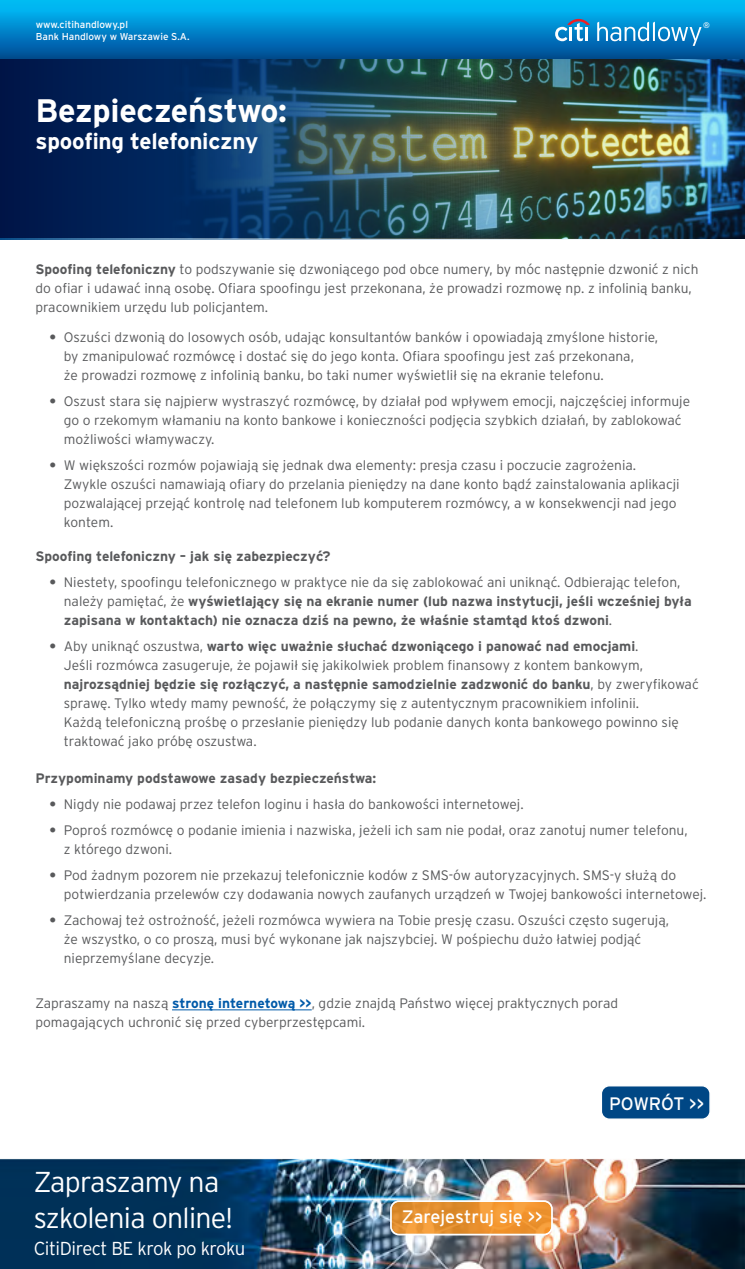
<style>
.page{position:relative;width:745px;height:1269px;background:#fff}
.page>*{position:absolute;margin:0;border:0;box-sizing:border-box;transform-origin:0 0}
.main_txt{font:700 32.5px "Interstate Pl";letter-spacing:-.01em;color:#fff}
.main_txt-2{font:300 28.75px/35px "Interstate Pl";letter-spacing:-.025em;color:#fff}
.main_txt-3{font:700 22.5px "Interstate Pl";letter-spacing:-.01em;color:#fff}
.main_txt-4{font:300 18.75px "Interstate Pl";letter-spacing:-.025em;color:#fff}
.main_txt-5{font:18px "Interstate Pl";color:#fff}
.main_txt-6{font:300 13.75px/19px "Interstate Pl";color:#58595b}
.bullet{font:700 13.75px/19px "Interstate Pl";color:#58595b}
.bullet-2{font:300 13.75px/19px "Interstate Pl";color:#58595b}
.t1{font:10px/12.5px "Interstate Pl";color:#fff}
.t2{font:8.12px "Interstate Pl";color:#fff}
.s1{font-weight:700}
.s2{font-weight:300}
.s3{font-weight:700;color:#005aa9}
</style>
<div class="page">
<hr style="left:172px;top:1009px;width:139px;height:1px;background:#005aa9">
<img style="left:0;top:1158px;width:744px;height:110px">
<svg style="left:390px;top:1200px;width:161px;height:34px;background:#ea9331"></svg>
<div style="left:390px;top:1200px;width:162px;height:35px;border:1px solid #fff;border-radius:8px"></div>
<img style="left:0;top:58px;width:744px;height:182px">
<div style="left:0;top:0;width:744px;height:58px;background:linear-gradient(to bottom,#00c5ff,#004e99)"></div>
<svg style="left:596px;top:22px;width:105px;height:24px;background:#3899d0"></svg>
<svg style="left:554px;top:19px;width:35px;height:22px"></svg>
<hr style="left:585px;top:27px;width:3px;height:14px;background:#fff">
<div style="left:601px;top:1085px;width:108px;height:34px;background:#004785;border-radius:8px"></div>
<div style="left:600px;top:1085px;width:110px;height:34px;border:1px solid #fff;border-radius:8px"></div>
<p class="t1" style="left:36px;top:18px;width:155px">www.citihandlowy.pl<br>Bank Handlowy w Warszawie S.A.</p>
<p class="t2" style="left:702px;top:20px;width:8px">®</p>
<p class="main_txt" style="left:35px;top:92px;width:253px">Bezpieczeństwo:</p>
<p class="main_txt-3" style="left:35px;top:129px;width:224px">spoofing telefoniczny</p>
<p class="main_txt-6" style="left:35px;top:260px;width:664px"><span class="s1">Spoofing telefoniczny</span> to podszywanie się dzwoniącego pod obce numery, by móc następnie dzwonić z nich do ofiar i udawać inną osobę. Ofiara spoofingu jest przekonana, że prowadzi rozmowę np. z infolinią banku, pracownikiem urzędu lub policjantem.</p>
<p class="main_txt-6" style="left:64px;top:328px;width:595px;text-indent:-14px"><span class="s1">•</span> Oszuści dzwonią do losowych osób, udając konsultantów banków i opowiadają zmyślone historie, by zmanipulować rozmówcę i dostać się do jego konta. Ofiara spoofingu jest zaś przekonana,<br>że prowadzi rozmowę z infolinią banku, bo taki numer wyświetlił się na ekranie telefonu.</p>
<p class="main_txt-6" style="left:64px;top:392px;width:627px;text-indent:-14px"><span class="s1">•</span> Oszust stara się najpierw wystraszyć rozmówcę, by działał pod wpływem emocji, najczęściej informuje go o rzekomym włamaniu na konto bankowe i konieczności podjęcia szybkich działań, by zablokować możliwości włamywaczy.</p>
<p class="main_txt-6" style="left:64px;top:456px;width:617px;text-indent:-14px"><span class="s1">•</span> W większości rozmów pojawiają się jednak dwa elementy: presja czasu i poczucie zagrożenia.<br>Zwykle oszuści namawiają ofiary do przelania pieniędzy na dane konto bądź zainstalowania aplikacji pozwalającej przejąć kontrolę nad telefonem lub komputerem rozmówcy, a w konsekwencji nad jego kontem.</p>
<p class="bullet" style="left:35px;top:546px;width:296px">Spoofing telefoniczny – jak się zabezpieczyć?</p>
<p class="bullet" style="left:64px;top:572px;width:629px;text-indent:-14px">• <span class="s2">Niestety, spoofingu telefonicznego w praktyce nie da się zablokować ani uniknąć. Odbierając telefon, należy pamiętać, że</span> wyświetlający się na ekranie numer (lub nazwa instytucji, jeśli wcześniej była zapisana w kontaktach) nie oznacza dziś na pewno, że właśnie stamtąd ktoś dzwoni<span class="s2">.</span></p>
<p class="main_txt-6" style="left:64px;top:636px;width:636px;text-indent:-14px"><span class="s1">•</span> Aby uniknąć oszustwa, <span class="s1">warto więc uważnie słuchać dzwoniącego i panować nad emocjami</span>.<br>Jeśli rozmówca zasugeruje, że pojawił się jakikolwiek problem finansowy z kontem bankowym, <span class="s1">najrozsądniej będzie się rozłączyć, a następnie samodzielnie zadzwonić do banku</span>, by zweryfikować sprawę. Tylko wtedy mamy pewność, że połączymy się z autentycznym pracownikiem infolinii.<br>Każdą telefoniczną prośbę o przesłanie pieniędzy lub podanie danych konta bankowego powinno się traktować jako próbę oszustwa.</p>
<p class="bullet" style="left:35px;top:768px;width:342px">Przypominamy podstawowe zasady bezpieczeństwa:</p>
<p class="main_txt-6" style="left:50px;top:794px;width:475px"><span class="s1">•</span> Nigdy nie podawaj przez telefon loginu i hasła do bankowości internetowej.</p>
<p class="main_txt-6" style="left:64px;top:820px;width:625px;text-indent:-14px"><span class="s1">•</span> Poproś rozmówcę o podanie imienia i nazwiska, jeżeli ich sam nie podał, oraz zanotuj numer telefonu, z którego dzwoni.</p>
<p class="main_txt-6" style="left:64px;top:865px;width:643px;text-indent:-14px"><span class="s1">•</span> Pod żadnym pozorem nie przekazuj telefonicznie kodów z SMS-ów autoryzacyjnych. SMS-y służą do potwierdzania przelewów czy dodawania nowych zaufanych urządzeń w Twojej bankowości internetowej.</p>
<p class="main_txt-6" style="left:64px;top:910px;width:606px;text-indent:-14px"><span class="s1">•</span> Zachowaj też ostrożność, jeżeli rozmówca wywiera na Tobie presję czasu. Oszuści często sugerują, że wszystko, o co proszą, musi być wykonane jak najszybciej. W pośpiechu dużo łatwiej podjąć nieprzemyślane decyzje.</p>
<p class="bullet-2" style="left:35px;top:993px;width:584px">Zapraszamy na naszą <span class="s3">stronę internetową &gt;&gt;</span>, gdzie znajdą Państwo więcej praktycznych porad pomagających uchronić się przed cyberprzestępcami.</p>
<p class="main_txt-2" style="left:34px;top:1164px;width:201px">Zapraszamy na szkolenia online!</p>
<p class="main_txt-4" style="left:34px;top:1238px;width:213px">CitiDirect BE krok po kroku</p>
<p class="main_txt-5" style="left:401px;top:1206px;width:142px">Zarejestruj się &gt;&gt;</p>
<p class="main_txt-5" style="left:608px;top:1093px;width:96px">POWRÓT &gt;&gt;</p>
</div>
